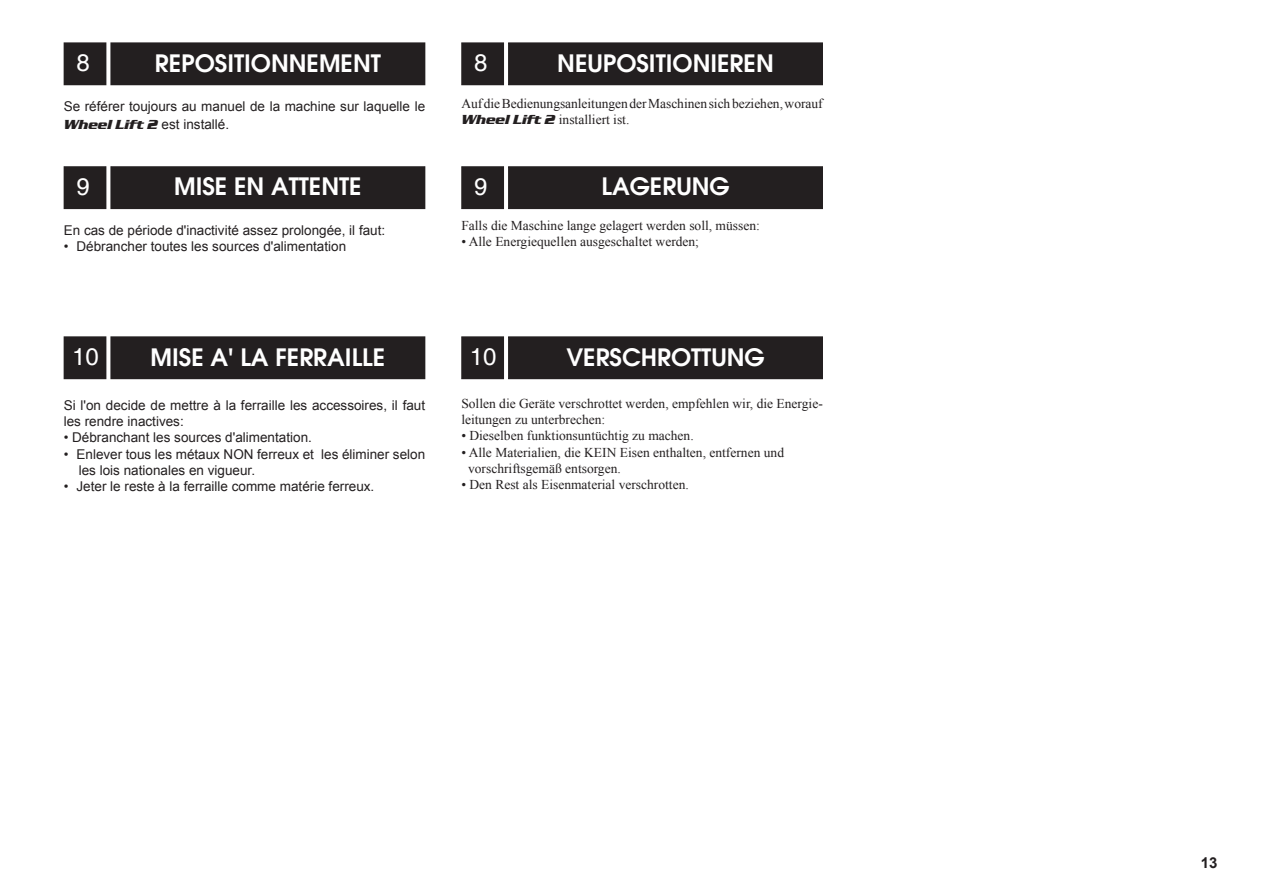
<style>
.page{position:relative;width:1263px;height:893px;background:#fff}
.page>*{position:absolute;margin:0;border:0;box-sizing:border-box;transform-origin:0 0}
.t1{font:600 24px "Avant Garde";color:#fff}
.t2{font:24px "Helvetica";color:#fff}
.t3{font:700 15px "Arial";color:#231f20}
.t4{font:13.5px/16.2px "Times New Roman";color:#231f20}
.t5{font:13.5px/16.2px "Arial";color:#231f20}
.s1{font-family:"Serpentine D";font-weight:700;font-style:italic}
</style>
<div class="page">
<div style="left:111px;top:43px;width:314px;height:42px;background:#231f20"></div>
<div style="left:64px;top:43px;width:42px;height:42px;background:#231f20"></div>
<div style="left:508px;top:43px;width:314px;height:42px;background:#231f20"></div>
<div style="left:462px;top:43px;width:41px;height:42px;background:#231f20"></div>
<div style="left:461px;top:43px;width:43px;height:42px;border:1px solid #231f20"></div>
<div style="left:111px;top:167px;width:314px;height:42px;background:#231f20"></div>
<div style="left:111px;top:166px;width:314px;height:43px;border:1px solid #231f20"></div>
<div style="left:64px;top:167px;width:42px;height:42px;background:#231f20"></div>
<div style="left:64px;top:166px;width:42px;height:43px;border:1px solid #231f20"></div>
<div style="left:508px;top:167px;width:314px;height:42px;background:#231f20"></div>
<div style="left:508px;top:166px;width:315px;height:43px;border:1px solid #231f20"></div>
<div style="left:462px;top:167px;width:41px;height:42px;background:#231f20"></div>
<div style="left:461px;top:166px;width:43px;height:43px;border:1px solid #231f20"></div>
<div style="left:111px;top:337px;width:314px;height:42px;background:#231f20"></div>
<div style="left:111px;top:336px;width:314px;height:43px;border:1px solid #231f20"></div>
<div style="left:64px;top:337px;width:42px;height:42px;background:#231f20"></div>
<div style="left:64px;top:336px;width:42px;height:43px;border:1px solid #231f20"></div>
<div style="left:508px;top:337px;width:314px;height:42px;background:#231f20"></div>
<div style="left:508px;top:336px;width:315px;height:43px;border:1px solid #231f20"></div>
<div style="left:462px;top:337px;width:41px;height:42px;background:#231f20"></div>
<div style="left:461px;top:336px;width:43px;height:43px;border:1px solid #231f20"></div>
<h1 class="t2" style="left:77px;top:49px;width:15px">8</h1>
<h1 class="t1" style="left:155px;top:47px;width:228px">REPOSITIONNEMENT</h1>
<h1 class="t2" style="left:474px;top:49px;width:15px">8</h1>
<h1 class="t1" style="left:557px;top:47px;width:218px">NEUPOSITIONIEREN</h1>
<p class="t5" style="left:64px;top:97px;width:363px;line-height:18px">Se référer toujours au manuel de la machine sur laquelle le<br><span class="s1">Wheel Lift 2</span> est installé.</p>
<p class="t4" style="left:461px;top:95px;width:363px">Auf die Bedienungsanleitungen der Maschinen sich beziehen, worauf<br><span class="s1">Wheel Lift 2</span> installiert ist.</p>
<h1 class="t2" style="left:77px;top:173px;width:15px">9</h1>
<h1 class="t1" style="left:174px;top:171px;width:189px">MISE EN ATTENTE</h1>
<h1 class="t2" style="left:474px;top:173px;width:15px">9</h1>
<h1 class="t1" style="left:601px;top:171px;width:130px">LAGERUNG</h1>
<p class="t5" style="left:64px;top:223px;width:323px">En cas de période d'inactivité assez prolongée, il faut:</p>
<p class="t5" style="left:64px;top:239px;width:284px">• Débrancher toutes les sources d'alimentation</p>
<p class="t4" style="left:461px;top:217px;width:300px">Falls die Maschine lange gelagert werden soll, müssen:</p>
<p class="t4" style="left:461px;top:233px;width:239px">• Alle Energiequellen ausgeschaltet werden;</p>
<h1 class="t2" style="left:72px;top:343px;width:28px">10</h1>
<h1 class="t1" style="left:151px;top:341px;width:236px">MISE A' LA FERRAILLE</h1>
<h1 class="t2" style="left:470px;top:343px;width:28px">10</h1>
<h1 class="t1" style="left:566px;top:341px;width:200px">VERSCHROTTUNG</h1>
<p class="t5" style="left:64px;top:397px;width:363px">Si l'on decide de mettre à la ferraille les accessoires, il faut les rendre inactives:</p>
<p class="t5" style="left:64px;top:430px;width:250px">• Débranchant les sources d'alimentation.</p>
<p class="t5" style="left:79px;top:446px;width:348px;text-indent:-15px">• Enlever tous les métaux NON ferreux et les éliminer selon les lois nationales en vigueur.</p>
<p class="t5" style="left:64px;top:478px;width:312px">• Jeter le reste à la ferraille comme matérie ferreux.</p>
<p class="t4" style="left:461px;top:395px;width:363px">Sollen die Geräte verschrottet werden, empfehlen wir, die Energie&shy;leitungen zu unterbrechen:</p>
<p class="t4" style="left:461px;top:428px;width:234px">• Dieselben funktionsuntüchtig zu machen.</p>
<p class="t4" style="left:468px;top:444px;width:317px;text-indent:-7px">• Alle Materialien, die KEIN Eisen enthalten, entfernen und vorschriftsgemäß entsorgen.</p>
<p class="t4" style="left:461px;top:476px;width:229px">• Den Rest als Eisenmaterial verschrotten.</p>
<p class="t3" style="left:1201px;top:853px;width:18px">13</p>
</div>
